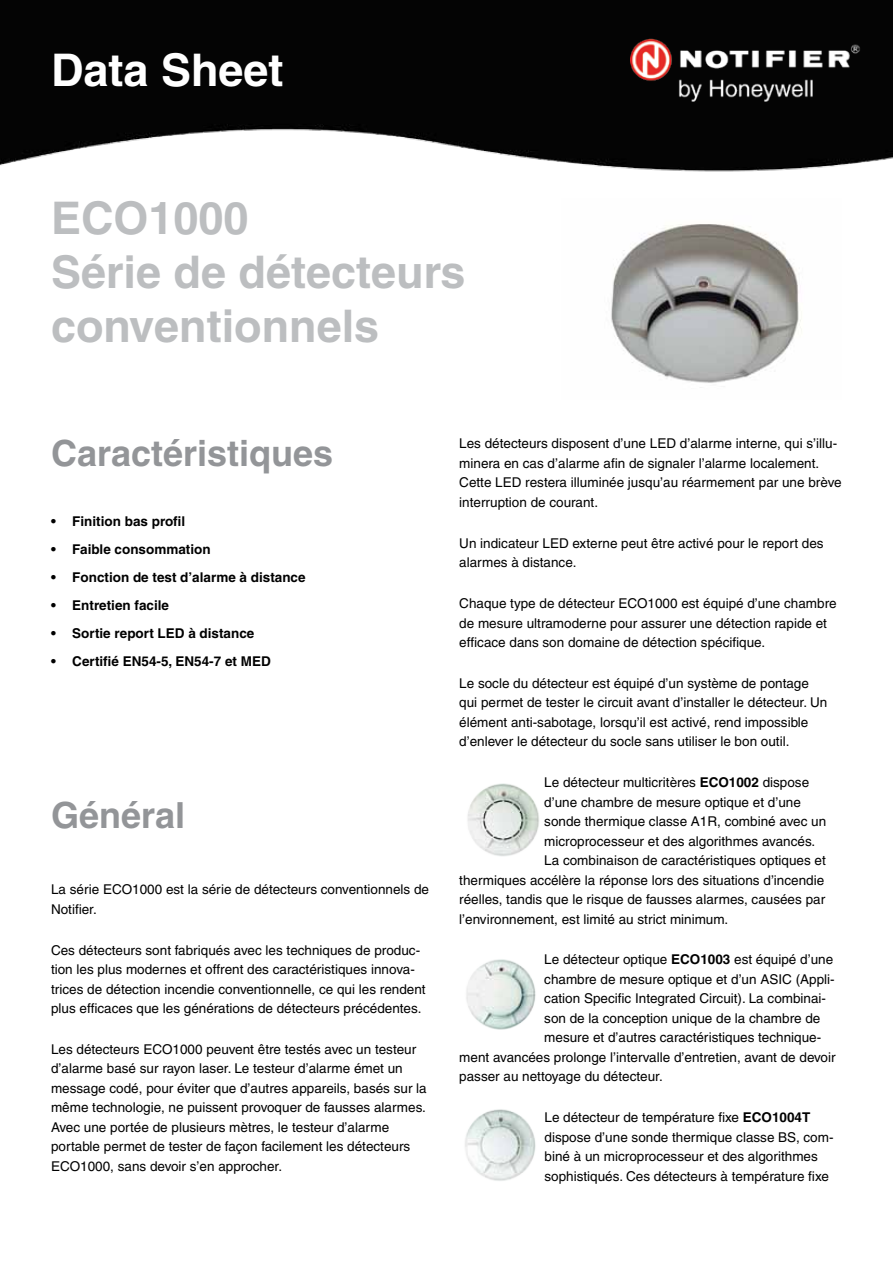
<style>
.page{position:relative;width:893px;height:1263px;background:#fff}
.page>*{position:absolute;margin:0;border:0;box-sizing:border-box;transform-origin:0 0}
.t1{font:700 45px/54px "Helvetica";color:#bcbec0}
.t2{font:700 45px "Helvetica";color:#fff}
.t3{font:700 36px "Helvetica";color:#939598}
.t4{font:13.5px/19.5px "Helvetica";color:#000}
.t5{font:700 13.5px "Helvetica";color:#000}
.s1{font-weight:700}
</style>
<div class="page">
<img style="left:0;top:0;width:893px;height:172px">
<img style="left:631px;top:0;width:262px;height:101px">
<div style="left:50px;top:517px;width:7px;height:7px;border:3px solid #fff;border-radius:50%"></div>
<div style="left:50px;top:545px;width:7px;height:7px;border:3px solid #fff;border-radius:50%"></div>
<div style="left:50px;top:573px;width:7px;height:7px;border:3px solid #fff;border-radius:50%"></div>
<div style="left:50px;top:601px;width:7px;height:7px;border:3px solid #fff;border-radius:50%"></div>
<div style="left:50px;top:629px;width:7px;height:7px;border:3px solid #fff;border-radius:50%"></div>
<div style="left:50px;top:657px;width:7px;height:7px;border:3px solid #fff;border-radius:50%"></div>
<img style="left:611px;top:224px;width:191px;height:159px">
<img style="left:467px;top:783px;width:72px;height:73px">
<img style="left:466px;top:959px;width:70px;height:71px">
<img style="left:465px;top:1109px;width:71px;height:72px">
<h1 class="t2" style="left:51px;top:42px;width:234px">Data Sheet</h1>
<h1 class="t1" style="left:51px;top:190px;width:416px">ECO1000<br>Série de détecteurs conventionnels</h1>
<h2 class="t3" style="left:51px;top:431px;width:284px">Caractéristiques</h2>
<p class="t5" style="left:51px;top:513px;width:136px">• Finition bas profil</p>
<p class="t5" style="left:51px;top:541px;width:161px">• Faible consommation</p>
<p class="t5" style="left:51px;top:569px;width:256px">• Fonction de test d’alarme à distance</p>
<p class="t5" style="left:51px;top:597px;width:120px">• Entretien facile</p>
<p class="t5" style="left:51px;top:625px;width:205px">• Sortie report LED à distance</p>
<p class="t5" style="left:51px;top:653px;width:221px">• Certifié EN54-5, EN54-7 et MED</p>
<h2 class="t3" style="left:51px;top:793px;width:136px">Général</h2>
<p class="t4" style="left:51px;top:880px;width:379px">La série ECO1000 est la série de détecteurs conventionnels de<br>Notifier.</p>
<p class="t4" style="left:51px;top:940px;width:376px">Ces détecteurs sont fabriqués avec les techniques de produc&shy;tion les plus modernes et offrent des caractéristiques innova&shy;trices de détection incendie conventionnelle, ce qui les rendent plus efficaces que les générations de détecteurs précédentes.</p>
<p class="t4" style="left:51px;top:1039px;width:377px">Les détecteurs ECO1000 peuvent être testés avec un testeur d’alarme basé sur rayon laser. Le testeur d’alarme émet un message codé, pour éviter que d’autres appareils, basés sur la même technologie, ne puissent provoquer de fausses alarmes.<br>Avec une portée de plusieurs mètres, le testeur d’alarme portable permet de tester de façon facilement les détecteurs ECO1000, sans devoir s’en approcher.</p>
<p class="t4" style="left:459px;top:434px;width:384px">Les détecteurs disposent d’une LED d’alarme interne, qui s’illu&shy;minera en cas d’alarme afin de signaler l’alarme localement.<br>Cette LED restera illuminée jusqu’au réarmement par une brève interruption de courant.</p>
<p class="t4" style="left:459px;top:533px;width:366px">Un indicateur LED externe peut être activé pour le report des alarmes à distance.</p>
<p class="t4" style="left:459px;top:593px;width:379px">Chaque type de détecteur ECO1000 est équipé d’une chambre de mesure ultramoderne pour assurer une détection rapide et efficace dans son domaine de détection spécifique.</p>
<p class="t4" style="left:459px;top:673px;width:370px">Le socle du détecteur est équipé d’un système de pontage qui permet de tester le circuit avant d’installer le détecteur. Un élément anti-sabotage, lorsqu’il est activé, rend impossible d’enlever le détecteur du socle sans utiliser le bon outil.</p>
<p class="t4" style="left:544px;top:772px;width:266px">Le détecteur multicritères <span class="s1">ECO1002</span> dispose</p>
<p class="t4" style="left:544px;top:792px;width:258px">d’une chambre de mesure optique et d’une</p>
<p class="t4" style="left:544px;top:811px;width:283px">sonde thermique classe A1R, combiné avec un</p>
<p class="t4" style="left:544px;top:831px;width:272px">microprocesseur et des algorithmes avancés.</p>
<p class="t4" style="left:544px;top:850px;width:283px">La combinaison de caractéristiques optiques et</p>
<p class="t4" style="left:459px;top:870px;width:366px">thermiques accélère la réponse lors des situations d’incendie</p>
<p class="t4" style="left:459px;top:889px;width:367px">réelles, tandis que le risque de fausses alarmes, causées par</p>
<p class="t4" style="left:459px;top:909px;width:271px">l’environnement, est limité au strict minimum.</p>
<p class="t4" style="left:544px;top:950px;width:290px">Le détecteur optique <span class="s1">ECO1003</span> est équipé d’une</p>
<p class="t4" style="left:544px;top:969px;width:292px">chambre de mesure optique et d’un ASIC (Appli-</p>
<p class="t4" style="left:544px;top:989px;width:283px">cation Specific Integrated Circuit). La combinai-</p>
<p class="t4" style="left:544px;top:1008px;width:278px">son de la conception unique de la chambre de</p>
<p class="t4" style="left:544px;top:1028px;width:278px">mesure et d’autres caractéristiques technique-</p>
<p class="t4" style="left:459px;top:1047px;width:378px">ment avancées prolonge l’intervalle d’entretien, avant de devoir</p>
<p class="t4" style="left:459px;top:1067px;width:205px">passer au nettoyage du détecteur.</p>
<p class="t4" style="left:544px;top:1107px;width:290px">Le détecteur de température fixe <span class="s1">ECO1004T </span>dispose d’une sonde thermique classe BS, com&shy;biné à un microprocesseur et des algorithmes sophistiqués. Ces détecteurs à température fixe</p>
</div>
